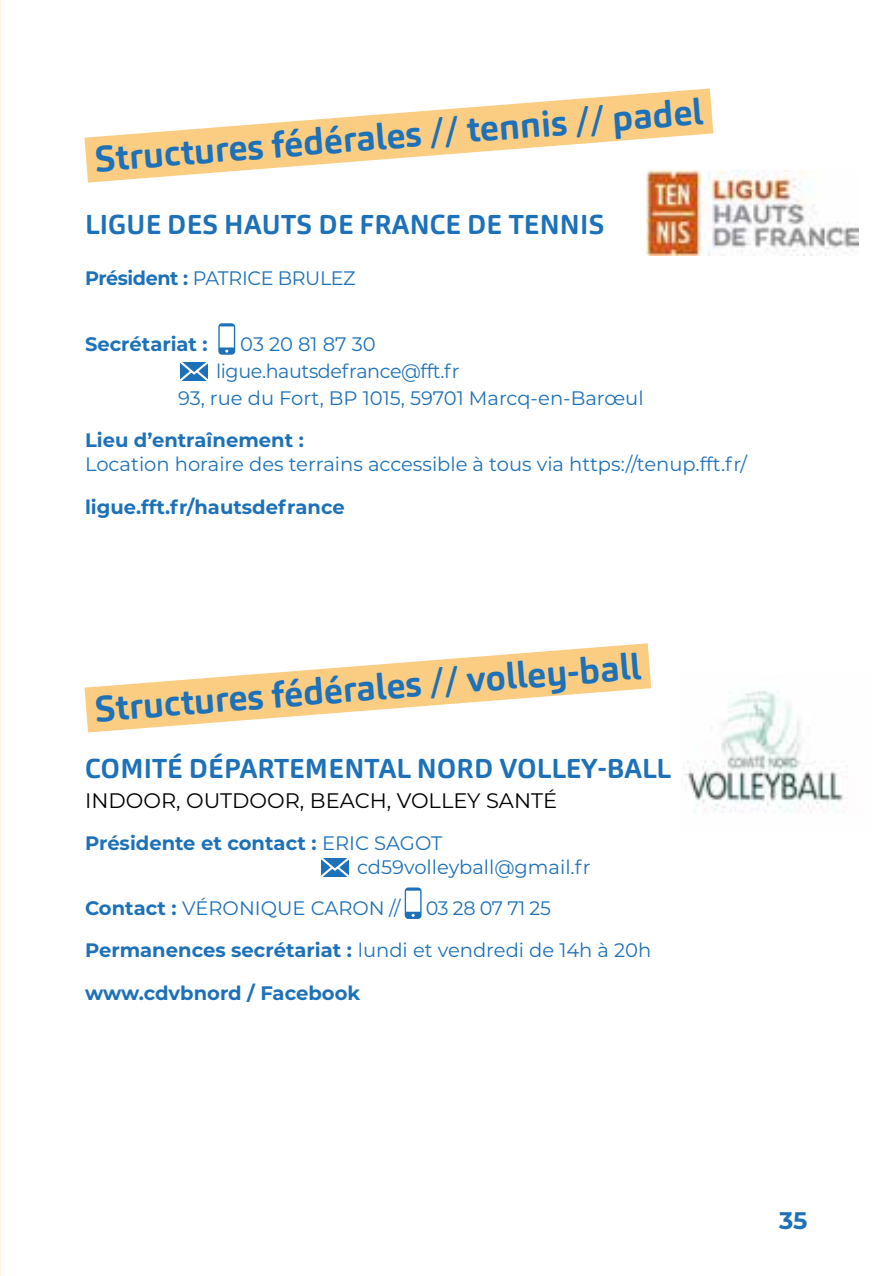
<style>
.page{position:relative;width:893px;height:1276px;background:#fff}
.page>*{position:absolute;margin:0;border:0;box-sizing:border-box;transform-origin:0 0}
.t1{font:700 36px "Carnas";color:#1d71b8}
.t2{font:700 27px "Carnas";letter-spacing:.01em;color:#1d71b8}
.t3{font:700 24px "Montserrat";color:#1d71b8}
.t4{font:21px "Montserrat";color:#000}
.t5{font:19.5px/24px "Montserrat";color:#1d71b8}
.t6{font:700 19.5px "Montserrat";color:#1d71b8}
.t7{font:19.5px "Montserrat";letter-spacing:-.02em;color:#1d71b8}
.s1{font-weight:700}
</style>
<div class="page">
<svg style="left:84px;top:88px;width:630px;height:95px"></svg>
<svg style="left:180px;top:323px;width:55px;height:58px"></svg>
<svg style="left:84px;top:643px;width:568px;height:90px"></svg>
<svg style="left:321px;top:858px;width:28px;height:19px"></svg>
<svg style="left:405px;top:887px;width:17px;height:32px"></svg>
<img style="left:646px;top:170px;width:213px;height:85px">
<img style="left:685px;top:690px;width:161px;height:122px">
<h1 class="t1" style="left:93px;top:134px;width:612px;rotate:-4deg">Structures fédérales // tennis // padel</h1>
<h2 class="t2" style="left:85px;top:207px;width:521px">LIGUE DES HAUTS DE FRANCE DE TENNIS</h2>
<p class="t7" style="left:85px;top:265px;width:272px"><span class="s1">Président :</span> PATRICE BRULEZ</p>
<p class="t6" style="left:85px;top:330px;width:124px">Secrétariat :</p>
<p class="t5" style="left:240px;top:331px;width:137px">03 20 81 87 30</p>
<p class="t7" style="left:216px;top:358px;width:245px">ligue.hautsdefrance@fft.fr</p>
<p class="t5" style="left:178px;top:385px;width:467px">93, rue du Fort, BP 1015, 59701 Marcq-en-Barœul</p>
<p class="t6" style="left:85px;top:426px;width:220px">Lieu d’entraînement :</p>
<p class="t5" style="left:85px;top:451px;width:663px">Location horaire des terrains accessible à tous via https://tenup.fft.fr/</p>
<p class="t6" style="left:85px;top:493px;width:261px">ligue.fft.fr/hautsdefrance</p>
<h1 class="t1" style="left:93px;top:683px;width:549px;rotate:-4deg">Structures fédérales // volley-ball</h1>
<h2 class="t2" style="left:85px;top:751px;width:588px">COMITÉ DÉPARTEMENTAL NORD VOLLEY-BALL</h2>
<p class="t4" style="left:85px;top:786px;width:474px">INDOOR, OUTDOOR, BEACH, VOLLEY SANTÉ</p>
<p class="t5" style="left:357px;top:830px;width:235px;text-indent:-272px"><span class="s1">Présidente et contact :</span> ERIC SAGOT cd59volleyball@gmail.fr</p>
<p class="t5" style="left:85px;top:895px;width:317px"><span class="s1">Contact :</span> VÉRONIQUE CARON //</p>
<p class="t5" style="left:85px;top:886px;width:568px;line-height:42px;text-indent:341px">03 28 07 71 25<br><span class="s1">Permanences secrétariat :</span> lundi et vendredi de 14h à 20h</p>
<p class="t6" style="left:85px;top:979px;width:277px">www.cdvbnord / Facebook</p>
<p class="t3" style="left:779px;top:1203px;width:30px">35</p>
</div>
